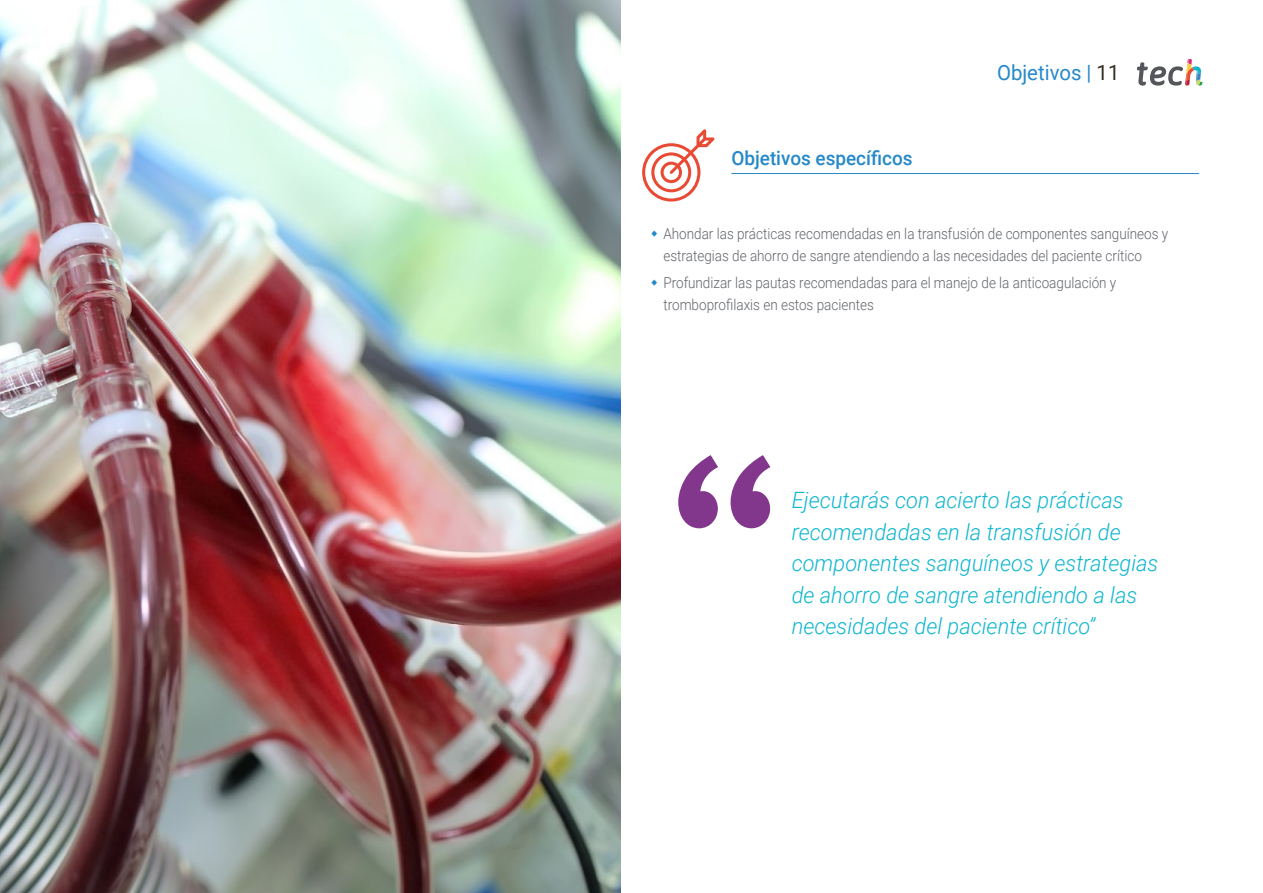
<style>
.page{position:relative;width:1263px;height:893px;background:#fff}
.page>*{position:absolute;margin:0;border:0;box-sizing:border-box;transform-origin:0 0}
.t1{font:italic 300 22.5px/31.5px "Roboto";color:#0fb6cf}
.t2{font:21px "Roboto";color:#2488c9}
.t3{font:500 19.5px "Roboto";color:#2488c9}
.t4{font:300 15px/22.5px "Roboto";color:#61646a;scale:.9 1}
.s1{color:#312e20}
</style>
<div class="page">
<img style="left:0;top:0;width:621px;height:893px">
<svg style="left:1137px;top:59px;width:65px;height:27px"></svg>
<svg style="left:678px;top:455px;width:92px;height:73px"></svg>
<hr style="left:731px;top:173px;width:468px;height:1px;background:#2488c9">
<svg style="left:642px;top:129px;width:72px;height:73px"></svg>
<h3 class="t3" style="left:731px;top:145px;width:183px">Objetivos específicos</h3>
<h2 class="t2" style="left:997px;top:57px;width:124px">Objetivos | <span class="s1">11</span></h2>
<p class="t4" style="left:663px;top:221px;width:562px">Ahondar las prácticas recomendadas en la transfusión de componentes sanguíneos y estrategias de ahorro de sangre atendiendo a las necesidades del paciente crítico</p>
<p class="t4" style="left:663px;top:271px;width:505px">Profundizar las pautas recomendadas para el manejo de la anticoagulación y tromboprofilaxis en estos pacientes</p>
<h1 class="t1" style="left:792px;top:484px;width:368px">Ejecutarás con acierto las prácticas recomendadas en la transfusión de componentes sanguíneos y estrategias de ahorro de sangre atendiendo a las necesidades del paciente crítico”</h1>
</div>
